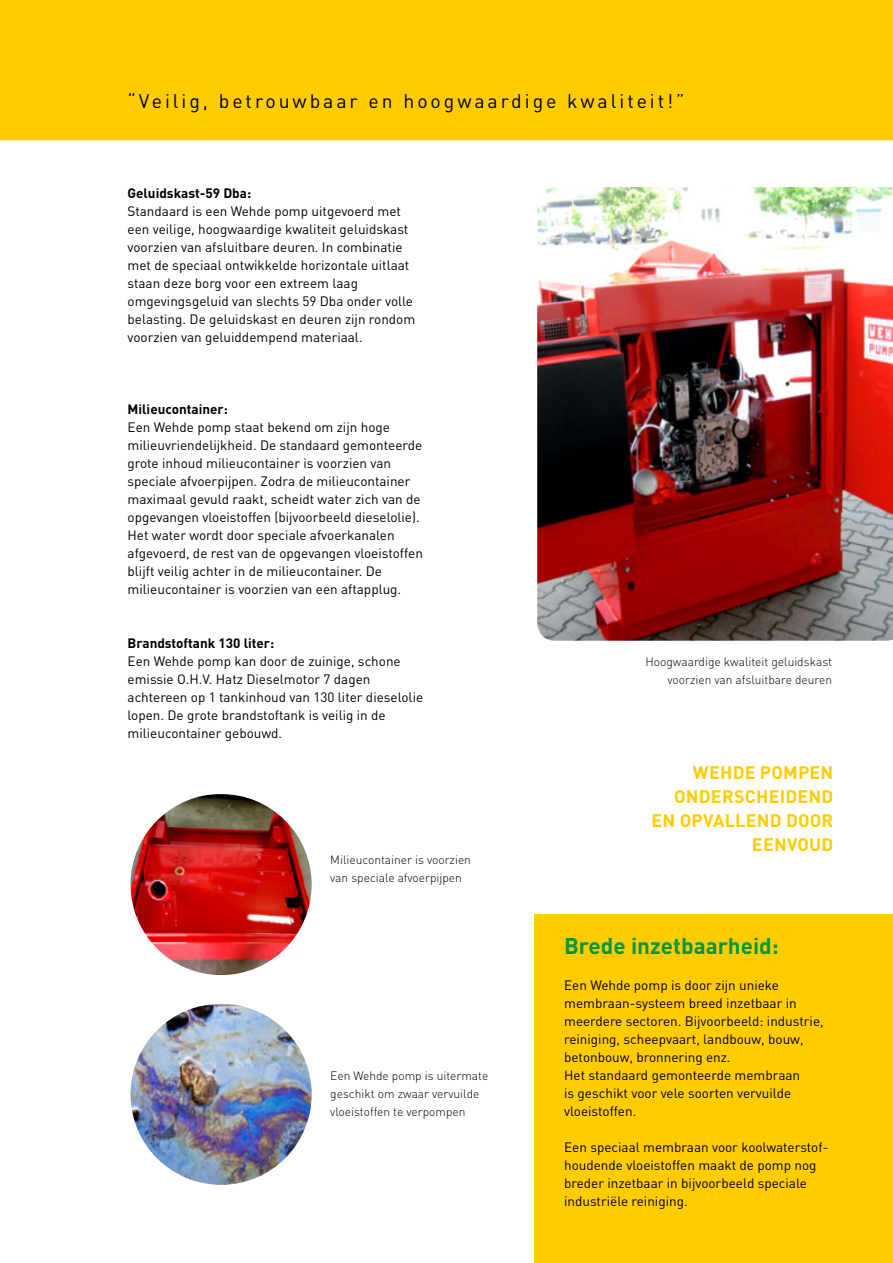
<style>
.page{position:relative;width:893px;height:1263px;background:#fff}
.page>*{position:absolute;margin:0;border:0;box-sizing:border-box;transform-origin:0 0}
.t1{font:700 22.5px "DIN Pro";color:#009641}
.t2{font:19.5px "DIN Pro";letter-spacing:.15em;color:#000}
.t3{font:700 18px/24px "DIN Pro";letter-spacing:.01em;color:#fc0;text-align:right}
.t4{font:13.5px/18px "DIN Pro";color:#000}
.t5{font:700 13.5px "DIN Pro";color:#000}
.t6{font:300 12px/18px "DIN Pro";color:#000}
</style>
<div class="page">
<div style="left:0;top:0;width:893px;height:140px;background:#fc0"></div>
<img style="left:537px;top:187px;width:356px;height:454px">
<img style="left:129px;top:1002px;width:184px;height:184px;border-radius:92px">
<div style="left:534px;top:914px;width:359px;height:349px;background:#fc0"></div>
<img style="left:129px;top:792px;width:184px;height:184px;border-radius:92px">
<h2 class="t2" style="left:128px;top:88px;width:559px">“Veilig, betrouwbaar en hoogwaardige kwaliteit!”</h2>
<p class="t5" style="left:128px;top:184px;width:125px">Geluidskast-59 Dba:</p>
<p class="t4" style="left:128px;top:202px;width:289px">Standaard is een Wehde pomp uitgevoerd met een veilige, hoogwaardige kwaliteit geluidskast voorzien van afsluitbare deuren. In combinatie met de speciaal ontwikkelde horizontale uitlaat staan deze borg voor een extreem laag omgevingsgeluid van slechts 59 Dba onder volle belasting. De geluidskast en deuren zijn rondom voorzien van geluiddempend materiaal.</p>
<p class="t5" style="left:128px;top:400px;width:102px">M ilieucontainer:</p>
<p class="t4" style="left:128px;top:418px;width:297px">Een Wehde pomp staat bekend om zijn hoge milieuvriendelijkheid. De standaard gemonteerde grote inhoud milieucontainer is voorzien van speciale afvoerpijpen. Zodra de milieucontainer maximaal gevuld raakt, scheidt water zich van de opgevangen vloeistoffen (bijvoorbeeld dieselolie).<br>Het water wordt door speciale afvoerkanalen afgevoerd, de rest van de opgevangen vloeistoffen blijft veilig achter in de milieucontainer. De milieucontainer is voorzien van een aftapplug.</p>
<p class="t5" style="left:128px;top:634px;width:148px">Brandstoftank 130 liter:</p>
<p class="t4" style="left:128px;top:652px;width:297px">Een Wehde pomp kan door de zuinige, schone emissie O.H.V. Hatz Dieselmotor 7 dagen achtereen op 1 tankinhoud van 130 liter dieselolie lopen. De grote brandstoftank is veilig in de milieucontainer gebouwd.</p>
<p class="t6" style="left:330px;top:850px;width:142px">Milieucontainer is voorzien van speciale afvoerpijpen</p>
<p class="t6" style="left:330px;top:1066px;width:160px">Een Wehde pomp is uitermate geschikt om zwaar vervuilde vloeistoffen te verpompen</p>
<p class="t6" style="left:645px;top:652px;width:188px;text-align:right">Hoogwaardige kwaliteit geluidskast voorzien van afsluitbare deuren</p>
<h3 class="t3" style="left:651px;top:760px;width:183px">Wehde pompen onderscheidend en opvallEnd door eenvoud</h3>
<h1 class="t1" style="left:564px;top:931px;width:216px">Brede inzetbaarheid:</h1>
<p class="t4" style="left:564px;top:976px;width:261px">Een Wehde pomp is door zijn unieke membraan-systeem breed inzetbaar in meerdere sectoren. Bijvoorbeeld: industrie, reiniging, scheepvaart, landbouw, bouw, betonbouw, bronnering enz.<br>Het standaard gemonteerde membraan<br>is geschikt voor vele soorten vervuilde vloeistoffen.</p>
<p class="t4" style="left:564px;top:1138px;width:266px">Een speciaal membraan voor koolwaterstof&shy;houdende vloeistoffen maakt de pomp nog breder inzetbaar in bijvoorbeeld speciale industriële reiniging.</p>
</div>
